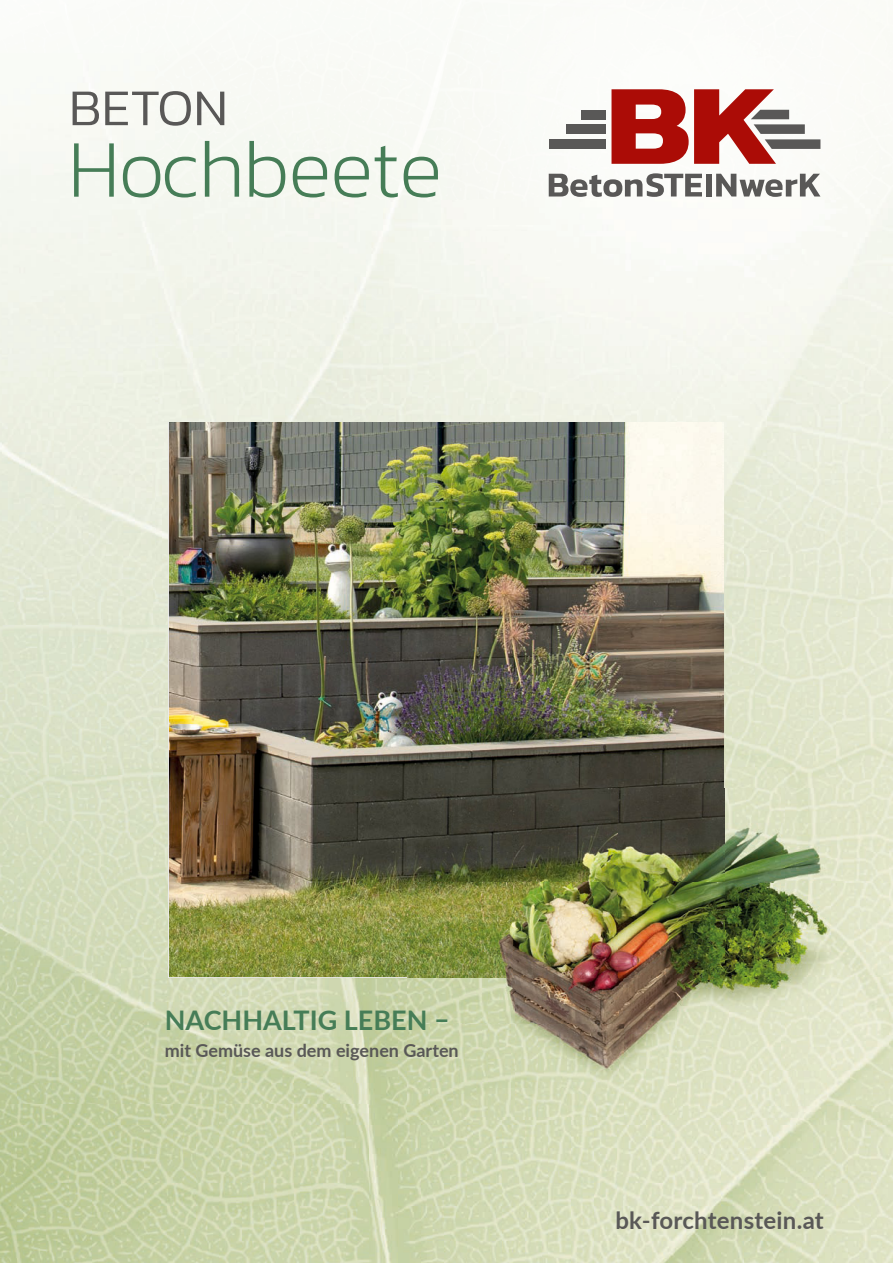
<style>
.page{position:relative;width:893px;height:1263px;background:#fff}
.page>*{position:absolute;margin:0;border:0;box-sizing:border-box;transform-origin:0 0}
.t1{font:200 82.65px "Kanit";letter-spacing:-.02em;color:#467d57}
.t2{font:300 52.05px "Kanit";color:#595857}
.t3{font:700 27px "Lato";color:#467d57}
.t4{font:700 24px "Lato";letter-spacing:.01em;color:#595857}
.t5{font:700 18px "Lato";color:#595857}
</style>
<div class="page">
<img style="left:0;top:1105px;width:893px;height:158px">
<img style="left:724px;top:599px;width:169px;height:284px">
<img style="left:0;top:947px;width:408px;height:158px">
<img style="left:0;top:579px;width:169px;height:368px">
<div style="left:155px;top:9px;width:738px;height:191px;background:#f9fbf6"></div>
<img style="left:155px;top:449px;width:14px;height:150px">
<svg style="left:549px;top:173px;width:153px;height:24px"></svg>
<div style="left:706px;top:174px;width:5px;height:22px;background:#595857"></div>
<svg style="left:716px;top:174px;width:104px;height:23px"></svg>
<div style="left:549px;top:139px;width:57px;height:10px;background:#595857"></div>
<div style="left:566px;top:124px;width:40px;height:10px;background:#595857"></div>
<div style="left:581px;top:110px;width:25px;height:9px;background:#595857"></div>
<svg style="left:611px;top:89px;width:209px;height:75px"></svg>
<img style="left:169px;top:422px;width:555px;height:555px">
<img style="left:724px;top:883px;width:169px;height:94px">
<img style="left:408px;top:977px;width:485px;height:142px">
<img style="left:408px;top:789px;width:316px;height:188px">
<h2 class="t2" style="left:69px;top:71px;width:161px">BETON</h2>
<h1 class="t1" style="left:68px;top:113px;width:376px">Hochbeete</h1>
<h3 class="t3" style="left:165px;top:1000px;width:286px">NACHHALTIG LEBEN –</h3>
<p class="t5" style="left:165px;top:1037px;width:295px">mit Gemüse aus dem eigenen Garten</p>
<h3 class="t4" style="left:615px;top:1203px;width:210px">bk-forchtenstein.at</h3>
</div>
